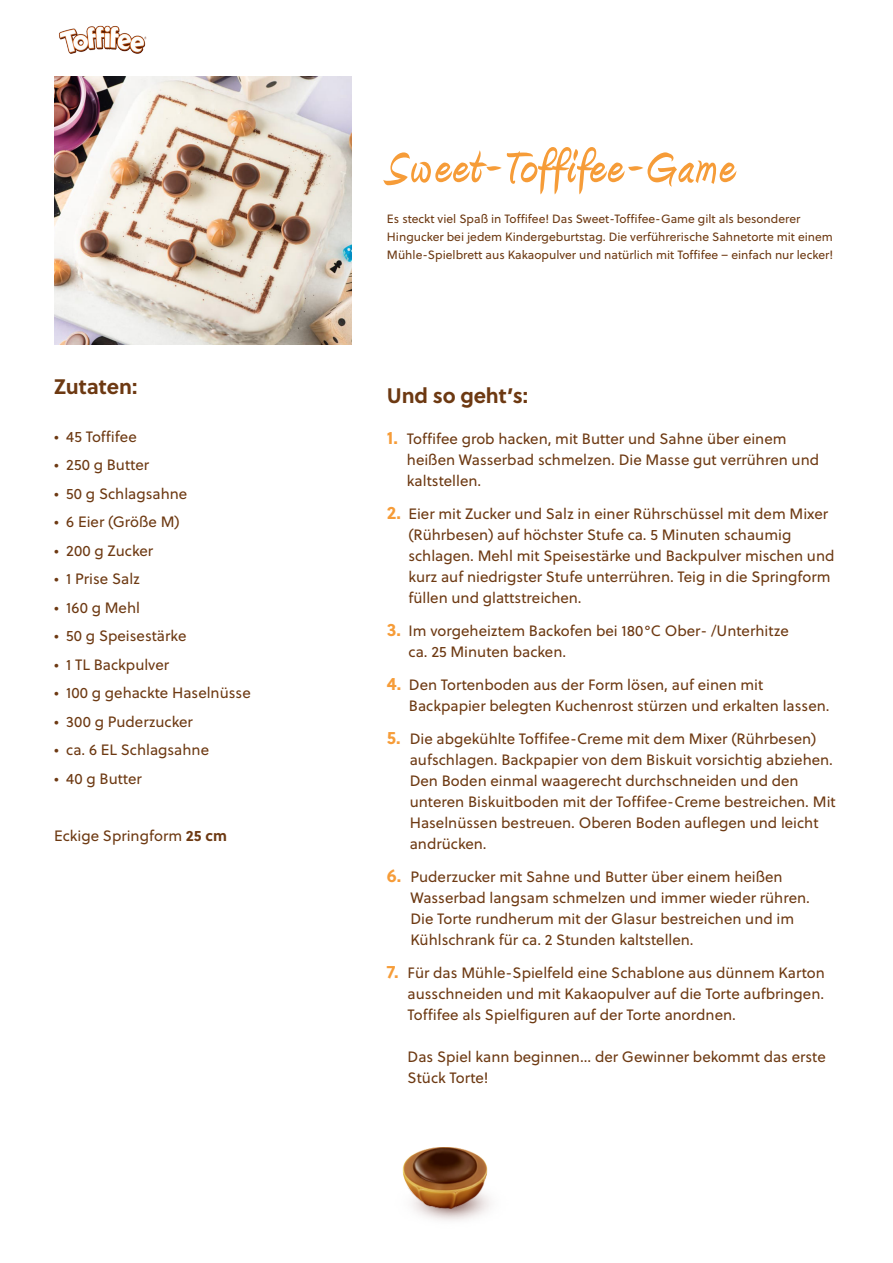
<style>
.page{position:relative;width:893px;height:1263px;background:#fff}
.page>*{position:absolute;margin:0;border:0;box-sizing:border-box;transform-origin:0 0}
.t1{font:700 51px "Amienne";letter-spacing:.04em;color:#f69c38}
.t2{font:700 21px "Soleil";letter-spacing:-.005em;color:#6d3912}
.t3{font:15px/21px "Soleil";color:#6d3912}
.t4{font:12px/18px "Soleil";color:#6d3912}
.s1{font-weight:700}
.s2{font-weight:700;font-size:18px;color:#f69c38}
</style>
<div class="page">
<img style="left:54px;top:77px;width:298px;height:268px">
<img style="left:402px;top:1147px;width:88px;height:74px">
<img style="left:59px;top:25px;width:88px;height:29px">
<h2 class="t2" style="left:54px;top:370px;width:85px">Zutaten:</h2>
<p class="t3" style="left:54px;top:426px;width:84px">• 45 Toffifee</p>
<p class="t3" style="left:54px;top:454px;width:97px">• 250 g Butter</p>
<p class="t3" style="left:54px;top:483px;width:135px">• 50 g Schlagsahne</p>
<p class="t3" style="left:54px;top:511px;width:127px">• 6 Eier (Größe M)</p>
<p class="t3" style="left:54px;top:540px;width:101px">• 200 g Zucker</p>
<p class="t3" style="left:54px;top:568px;width:88px">• 1 Prise Salz</p>
<p class="t3" style="left:54px;top:597px;width:88px">• 160 g Mehl</p>
<p class="t3" style="left:54px;top:625px;width:134px">• 50 g Speisestärke</p>
<p class="t3" style="left:54px;top:654px;width:117px">• 1 TL Backpulver</p>
<p class="t3" style="left:54px;top:682px;width:198px">• 100 g gehackte Haselnüsse</p>
<p class="t3" style="left:54px;top:711px;width:140px">• 300 g Puderzucker</p>
<p class="t3" style="left:54px;top:739px;width:157px">• ca. 6 EL Schlagsahne</p>
<p class="t3" style="left:54px;top:768px;width:89px">• 40 g Butter</p>
<p class="t3" style="left:54px;top:825px;width:174px">Eckige Springform <span class="s1">25 cm</span></p>
<h1 class="t1" style="left:387px;top:141px;width:349px">Sweet-Toffifee-Game</h1>
<p class="t4" style="left:387px;top:209px;width:448px">Es steckt viel Spaß in Toffifee! Das Sweet-Toffifee-Game gilt als besonderer<br>Hingucker bei jedem Kindergeburtstag. Die verführerische Sahnetorte mit einem<br>Mühle-Spielbrett aus Kakaopulver und natürlich mit Toffifee – einfach nur lecker!</p>
<h2 class="t2" style="left:387px;top:380px;width:143px">Und so geht’s:</h2>
<p class="t3" style="left:407px;top:428px;width:414px;text-indent:-20px"><span class="s2">1.</span> Toffifee grob hacken, mit Butter und Sahne über einem heißen Wasserbad schmelzen. Die Masse gut verrühren und kaltstellen.</p>
<p class="t3" style="left:408px;top:503px;width:428px;text-indent:-21px"><span class="s2">2.</span> Eier mit Zucker und Salz in einer Rührschüssel mit dem Mixer (Rührbesen) auf höchster Stufe ca. 5 Minuten schaumig schlagen. Mehl mit Speisestärke und Backpulver mischen und kurz auf niedrigster Stufe unterrühren. Teig in die Springform füllen und glattstreichen.</p>
<p class="t3" style="left:409px;top:620px;width:382px;text-indent:-22px"><span class="s2">3.</span> Im vorgeheiztem Backofen bei 180°C Ober- /Unterhitze ca. 25 Minuten backen.</p>
<p class="t3" style="left:409px;top:674px;width:422px;text-indent:-22px"><span class="s2">4.</span> Den Tortenboden aus der Form lösen, auf einen mit<br>Backpapier belegten Kuchenrost stürzen und erkalten lassen.</p>
<p class="t3" style="left:410px;top:728px;width:427px;text-indent:-23px"><span class="s2">5.</span> Die abgekühlte Toffifee-Creme mit dem Mixer (Rührbesen) aufschlagen. Backpapier von dem Biskuit vorsichtig abziehen.<br>Den Boden einmal waagerecht durchschneiden und den unteren Biskuitboden mit der Toffifee-Creme bestreichen. Mit Haselnüssen bestreuen. Oberen Boden auflegen und leicht andrücken.</p>
<p class="t3" style="left:410px;top:866px;width:401px;text-indent:-23px"><span class="s2">6.</span> Puderzucker mit Sahne und Butter über einem heißen Wasserbad langsam schmelzen und immer wieder rühren.<br>Die Torte rundherum mit der Glasur bestreichen und im Kühlschrank für ca. 2 Stunden kaltstellen.</p>
<p class="t3" style="left:408px;top:962px;width:419px;text-align:justify;text-indent:-21px"><span class="s2">7.</span> Für das Mühle-Spielfeld eine Schablone aus dünnem Karton ausschneiden und mit Kakaopulver auf die Torte aufbringen.<br>Toffifee als Spielfiguren auf der Torte anordnen.</p>
<p class="t3" style="left:408px;top:1046px;width:420px">Das Spiel kann beginnen... der Gewinner bekommt das erste<br>Stück Torte!</p>
</div>
